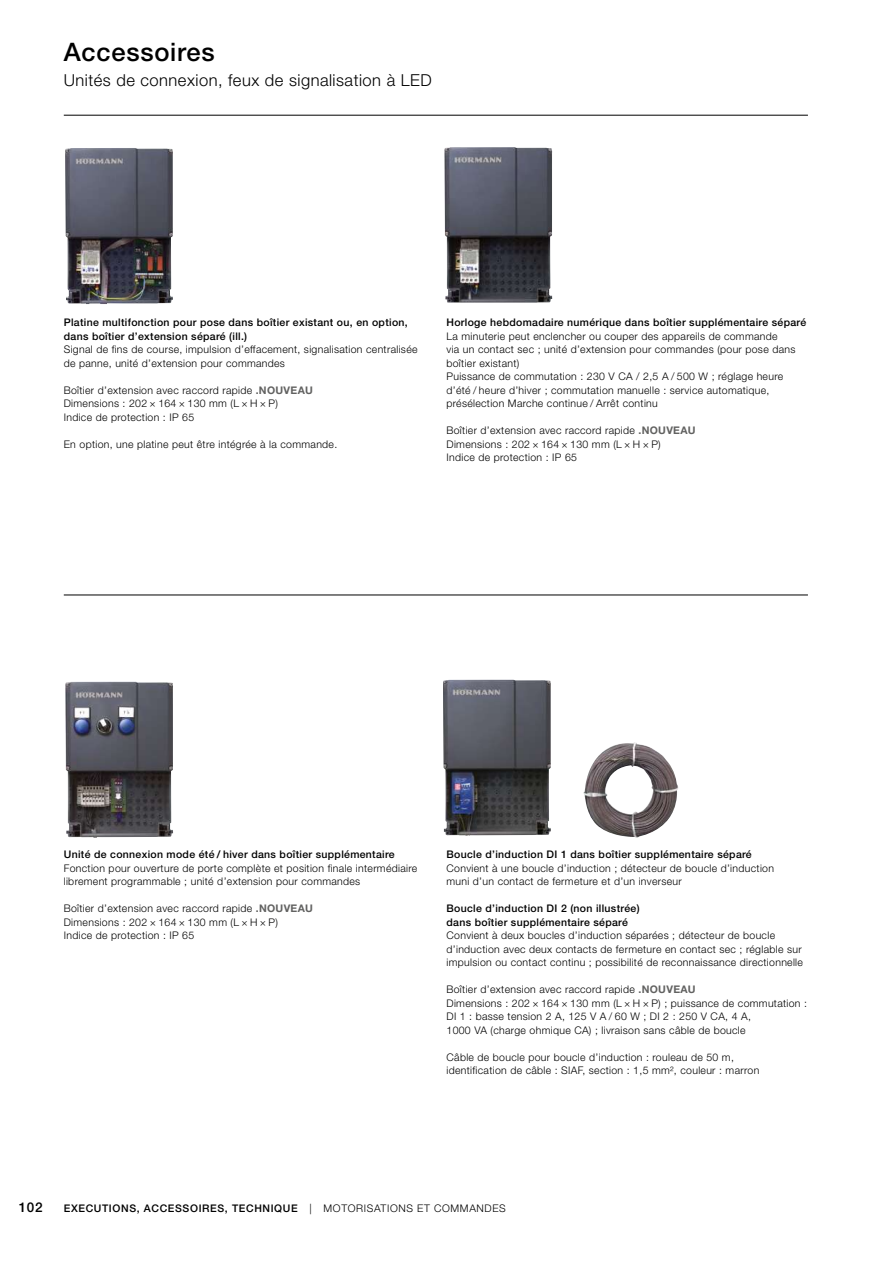
<style>
.page{position:relative;width:893px;height:1263px;background:#fff}
.page>*{position:absolute;margin:0;border:0;box-sizing:border-box;transform-origin:0 0}
.t1{font:500 25.5px "Hoermann Helvetica Neue";letter-spacing:.03em;color:#000}
.t2{font:300 16.5px "Hoermann Helvetica Neue";letter-spacing:.03em;color:#000}
.t3{font:500 13.5px "Hoermann Helvetica Neue";color:#000}
.t4{font:300 10.5px/13.5px "Hoermann Helvetica Neue";letter-spacing:.03em;color:#000}
.t5{font:500 10.5px/13.5px "Hoermann Helvetica Neue";letter-spacing:.03em;color:#000}
.t6{font:500 10.5px "Hoermann Helvetica Neue";letter-spacing:.06em;color:#000}
.s1{font-weight:700;color:#626261}
.s2{font-weight:300}
</style>
<div class="page">
<img style="left:584px;top:742px;width:94px;height:95px">
<img style="left:443px;top:680px;width:108px;height:156px">
<img style="left:65px;top:148px;width:108px;height:156px">
<img style="left:444px;top:147px;width:108px;height:156px">
<img style="left:65px;top:682px;width:108px;height:156px">
<hr style="left:64px;top:595px;width:744px;height:1px;background:#000">
<hr style="left:64px;top:115px;width:744px;height:1px;background:#000">
<h1 class="t1" style="left:64px;top:34px;width:152px">Accessoires</h1>
<h2 class="t2" style="left:64px;top:69px;width:369px">Unités de connexion, feux de signalisation à LED</h2>
<p class="t5" style="left:64px;top:315px;width:345px">Platine multifonction pour pose dans boîtier existant ou, en option, dans boîtier d’extension séparé (ill.)</p>
<p class="t4" style="left:64px;top:342px;width:355px">Signal de fins de course, impulsion d’effacement, signalisation centralisée de panne, unité d’extension pour commandes</p>
<p class="t4" style="left:64px;top:383px;width:251px">Boîtier d’extension avec raccord rapide <span class="s1">.NOUVEAU<br></span>Dimensions : 202 × 164 × 130 mm (L × H × P)<br>Indice de protection : IP 65</p>
<p class="t4" style="left:64px;top:437px;width:275px">En option, une platine peut être intégrée à la commande.</p>
<p class="t5" style="left:446px;top:315px;width:361px">Horloge hebdomadaire numérique dans boîtier supplémentaire séparé</p>
<p class="t4" style="left:446px;top:329px;width:350px">La minuterie peut enclencher ou couper des appareils de commande<br>via un contact sec ; unité d’extension pour commandes (pour pose dans boîtier existant)<br>Puissance de commutation : 230 V CA / 2,5 A / 500 W ; réglage heure d’été / heure d’hiver ; commutation manuelle : service automatique, présélection Marche continue / Arrêt continu</p>
<p class="t4" style="left:446px;top:423px;width:251px">Boîtier d’extension avec raccord rapide <span class="s1">.NOUVEAU<br></span>Dimensions : 202 × 164 × 130 mm (L × H × P)<br>Indice de protection : IP 65</p>
<p class="t5" style="left:64px;top:847px;width:332px">Unité de connexion mode été / hiver dans boîtier supplémentaire</p>
<p class="t4" style="left:64px;top:860px;width:355px">Fonction pour ouverture de porte complète et position finale intermédiaire librement programmable ; unité d’extension pour commandes</p>
<p class="t4" style="left:64px;top:901px;width:251px">Boîtier d’extension avec raccord rapide <span class="s1">.NOUVEAU<br></span>Dimensions : 202 × 164 × 130 mm (L × H × P)<br>Indice de protection : IP 65</p>
<p class="t5" style="left:446px;top:847px;width:307px">Boucle d’induction DI 1 dans boîtier supplémentaire séparé</p>
<p class="t4" style="left:446px;top:860px;width:329px">Convient à une boucle d’induction ; détecteur de boucle d’induction muni d’un contact de fermeture et d’un inverseur</p>
<p class="t5" style="left:446px;top:901px;width:195px">Boucle d’induction DI 2 (non illustrée) dans boîtier supplémentaire séparé</p>
<p class="t4" style="left:446px;top:928px;width:358px">Convient à deux boucles d’induction séparées ; détecteur de boucle d’induction avec deux contacts de fermeture en contact sec ; réglable sur impulsion ou contact continu ; possibilité de reconnaissance directionnelle</p>
<p class="t4" style="left:446px;top:982px;width:362px">Boîtier d’extension avec raccord rapide <span class="s1">.NOUVEAU<br></span>Dimensions : 202 × 164 × 130 mm (L × H × P) ; puissance de commutation :<br>DI 1 : basse tension 2 A, 125 V A / 60 W ; DI 2 : 250 V CA, 4 A,<br>1000 VA (charge ohmique CA) ; livraison sans câble de boucle</p>
<p class="t4" style="left:446px;top:1049px;width:314px">Câble de boucle pour boucle d’induction : rouleau de 50 m, identification de câble : SIAF, section : 1,5 mm², couleur : marron</p>
<p class="t3" style="left:19px;top:1198px;width:25px">102</p>
<p class="t6" style="left:64px;top:1201px;width:444px">EXECUTIONS, ACCESSOIRES, TECHNIQUE <span class="s2">| MOTORISATIONS ET COMMANDES</span></p>
</div>
